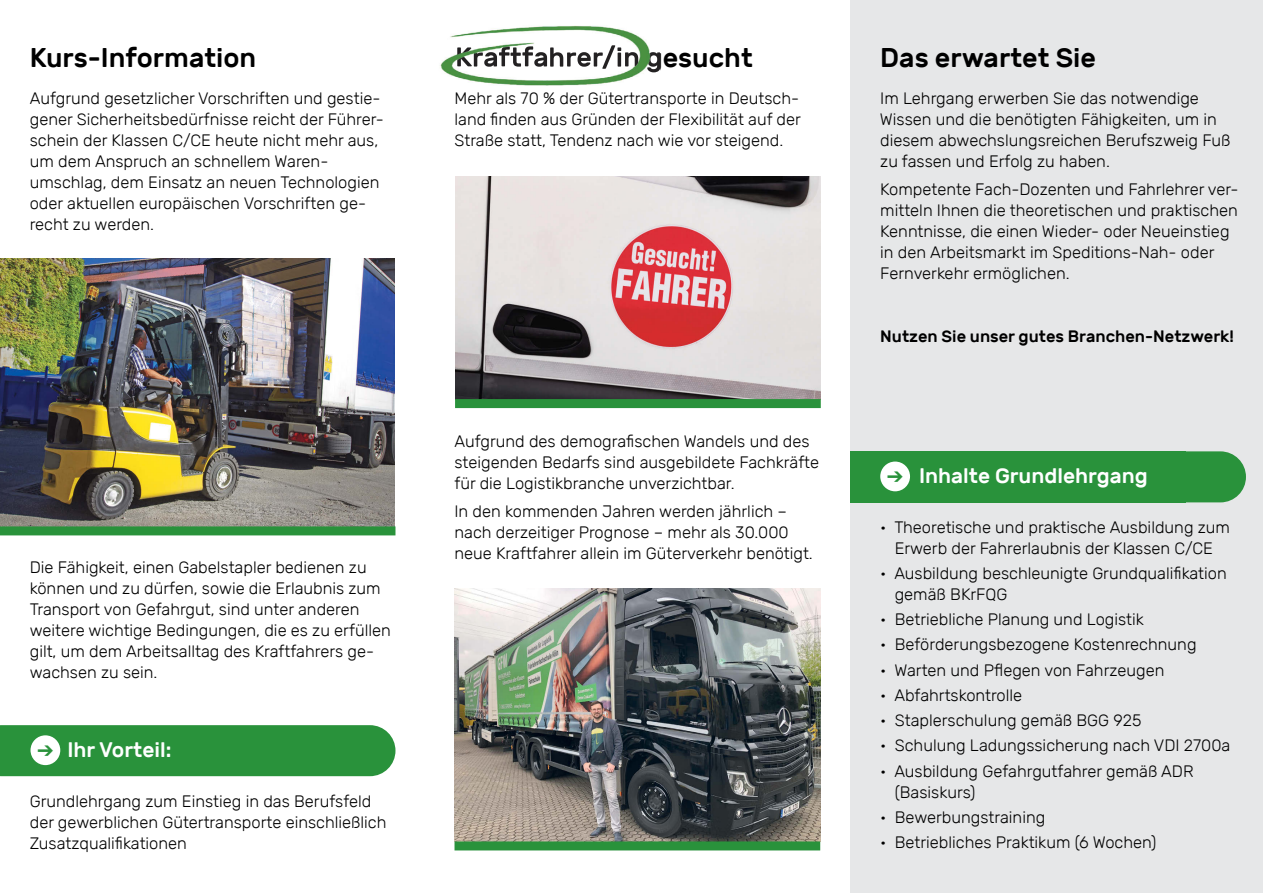
<style>
.page{position:relative;width:1263px;height:893px;background:#fff}
.page>*{position:absolute;margin:0;border:0;box-sizing:border-box;transform-origin:0 0}
.t1{font:500 27px "Rubik";color:#000}
.t2{font:500 21px "Rubik";color:#fff}
.t3{font:300 16.5px/21px "Rubik";color:#000}
.t4{font:500 16.5px "Rubik";color:#000}
</style>
<div class="page">
<div style="left:850px;top:0;width:413px;height:893px;background:#e6e7e8"></div>
<img style="left:0;top:258px;width:395px;height:268px">
<div style="left:0;top:526px;width:395px;height:9px;background:#29923b"></div>
<img style="left:455px;top:176px;width:366px;height:223px">
<div style="left:455px;top:399px;width:366px;height:9px;background:#29923b"></div>
<img style="left:454px;top:588px;width:366px;height:253px">
<div style="left:454px;top:841px;width:366px;height:9px;background:#29923b"></div>
<img style="left:440px;top:25px;width:219px;height:61px">
<img style="left:457px;top:46px;width:64px;height:21px">
<div style="left:850px;top:451px;width:336px;height:51px;background:#29923b"></div>
<div style="left:853px;top:451px;width:393px;height:51px;background:#29923b;border-radius:26px"></div>
<div style="left:880px;top:462px;width:30px;height:29px;background:#fff;border-radius:50%"></div>
<div style="left:0;top:725px;width:395px;height:51px;background:#29923b"></div>
<p class="t1" style="left:30px;top:41px;width:228px">Kurs-Information</p>
<p class="t1" style="left:880px;top:41px;width:217px">Das erwartet Sie</p>
<p class="t3" style="left:454px;top:88px;width:348px;text-align:justify">Mehr als 70 % der Gütertransporte in Deutsch&shy;land finden aus Gründen der Flexibilität auf der Straße statt, Tendenz nach wie vor steigend.</p>
<p class="t3" style="left:30px;top:88px;width:356px">Aufgrund gesetzlicher Vorschriften und gestie&shy;gener Sicherheitsbedürfnisse reicht der Führer&shy;schein der Klassen C/CE heute nicht mehr aus, um dem Anspruch an schnellem Waren&shy;umschlag, dem Einsatz an neuen Technologien oder aktuellen europäischen Vorschriften ge&shy;recht zu werden.</p>
<p class="t3" style="left:880px;top:88px;width:352px">Im Lehrgang erwerben Sie das notwendige Wissen und die benötigten Fähigkeiten, um in diesem abwechslungsreichen Berufszweig Fuß zu fassen und Erfolg zu haben.</p>
<p class="t3" style="left:880px;top:178px;width:360px">Kompetente Fach-Dozenten und Fahrlehrer ver&shy;mitteln Ihnen die theoretischen und praktischen Kenntnisse, die einen Wieder- oder Neueinstieg in den Arbeitsmarkt im Speditions-Nah- oder Fernverkehr ermöglichen.</p>
<p class="t3" style="left:30px;top:557px;width:363px">Die Fähigkeit, einen Gabelstapler bedienen zu können und zu dürfen, sowie die Erlaubnis zum Transport von Gefahrgut, sind unter anderen weitere wichtige Bedingungen, die es zu erfüllen gilt, um dem Arbeitsalltag des Kraftfahrers ge&shy;wachsen zu sein.</p>
<p class="t2" style="left:67px;top:737px;width:106px">Ihr Vorteil:</p>
<p class="t3" style="left:30px;top:791px;width:358px">Grundlehrgang zum Einstieg in das Berufsfeld der gewerblichen Gütertransporte einschließlich<br>Zusatzqualifikationen</p>
<p class="t3" style="left:454px;top:431px;width:366px">Aufgrund des demografischen Wandels und des steigenden Bedarfs sind ausgebildete Fachkräfte für die Logistikbranche unverzichtbar.</p>
<p class="t3" style="left:454px;top:501px;width:360px">In den kommenden Jahren werden jährlich – nach derzeitiger Prognose – mehr als 30.000 neue Kraftfahrer allein im Güterverkehr benötigt.</p>
<p class="t4" style="left:880px;top:326px;width:355px">Nutzen Sie unser gutes Branchen-Netzwerk!</p>
<p class="t2" style="left:919px;top:463px;width:230px">Inhalte Grundlehrgang</p>
<p class="t3" style="left:880px;top:516px;width:351px;text-align:center">• Theoretische und praktische Ausbildung zum<br>Erwerb der Fahrerlaubnis der Klassen C/CE</p>
<p class="t3" style="left:895px;top:563px;width:334px;text-indent:-14px">• Ausbildung beschleunigte Grundqualifikation gemäß BKrFQG</p>
<p class="t3" style="left:880px;top:609px;width:265px">• Betriebliche Planung und Logistik</p>
<p class="t3" style="left:880px;top:634px;width:318px">• Beförderungsbezogene Kostenrechnung</p>
<p class="t3" style="left:880px;top:659px;width:286px">• Warten und Pflegen von Fahrzeugen</p>
<p class="t3" style="left:880px;top:685px;width:143px">• Abfahrtskontrolle</p>
<p class="t3" style="left:880px;top:710px;width:263px">• Staplerschulung gemäß BGG 925</p>
<p class="t3" style="left:880px;top:735px;width:352px">• Schulung Ladungssicherung nach VDI 2700a</p>
<p class="t3" style="left:895px;top:760px;width:300px;text-indent:-14px">• Ausbildung Gefahrgutfahrer gemäß ADR (Basiskurs)</p>
<p class="t3" style="left:880px;top:807px;width:167px">• Bewerbungstraining</p>
<p class="t3" style="left:880px;top:832px;width:278px">• Betriebliches Praktikum (6 Wochen)</p>
</div>
